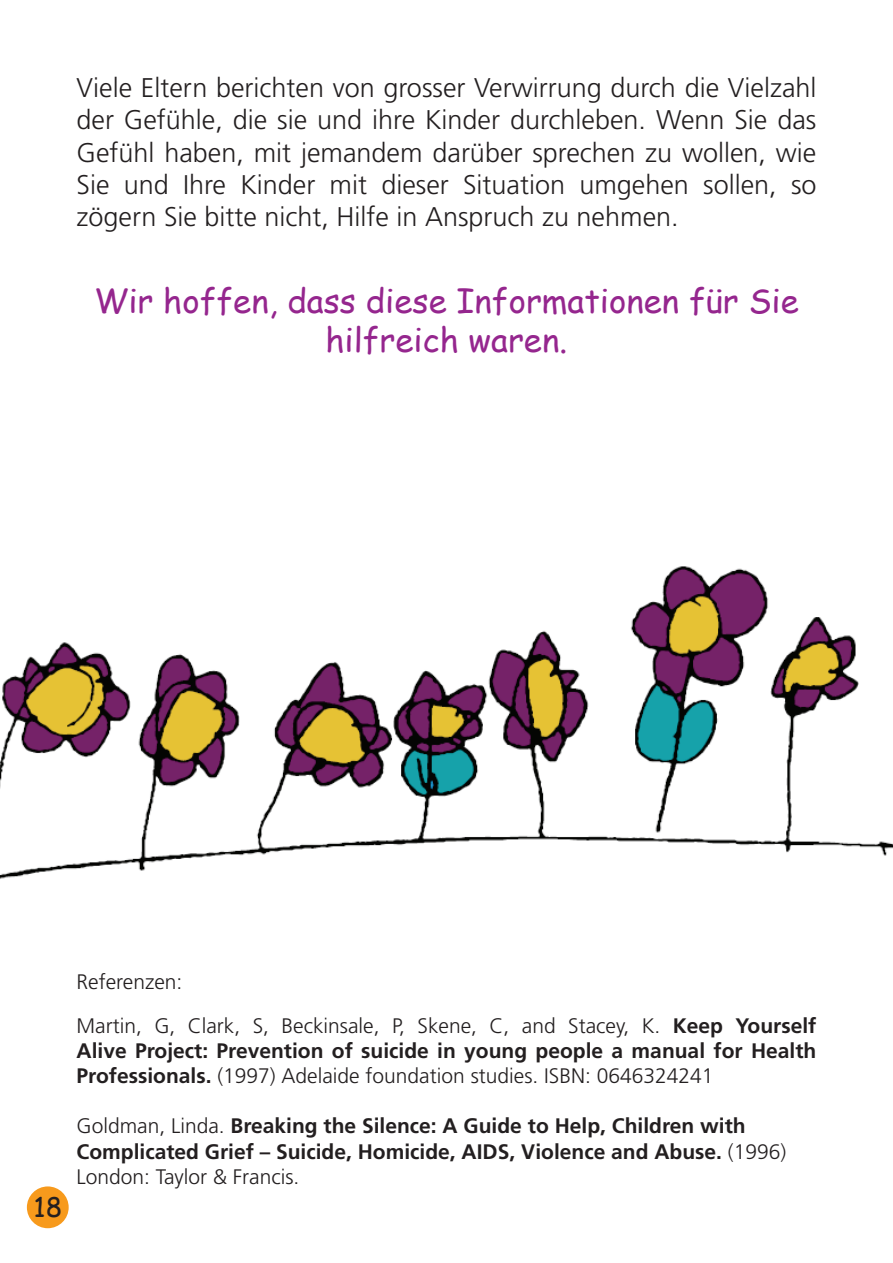
<style>
.page{position:relative;width:893px;height:1263px;background:#fff}
.page>*{position:absolute;margin:0;border:0;box-sizing:border-box;transform-origin:0 0}
.t1{font:33px/39.6px "Comic Sans MS";color:#95268e;text-align:center}
.t2{font:300 27px/32.4px "Frutiger";color:#231f20;text-align:justify}
.t3{font:27px "Comic Sans MS";color:#231f20}
.t4{font:700 21px/25.2px "Frutiger";color:#231f20}
.t5{font:300 21px/43.2px "Frutiger";color:#231f20}
.s1{font-weight:700}
.s2{font-weight:300}
</style>
<div class="page">
<div style="left:27px;top:1186px;width:42px;height:42px;background:#f79a1c;border-radius:50%"></div>
<img style="left:0;top:566px;width:893px;height:313px">
<p class="t2" style="left:77px;top:72px;width:741px">Viele Eltern berichten von grosser Verwirrung durch die Vielzahl der Gefühle, die sie und ihre Kinder durchleben. Wenn Sie das Gefühl haben, mit jemandem darüber sprechen zu wollen, wie Sie und Ihre Kinder mit dieser Situation umgehen sollen, so zögern Sie bitte nicht, Hilfe in Anspruch zu nehmen.</p>
<h1 class="t1" style="left:94px;top:280px;width:706px">Wir hoffen, dass diese Informationen für Sie hilfreich waren.</h1>
<p class="t3" style="left:34px;top:1187px;width:30px">18</p>
<p class="t5" style="left:77px;top:961px;width:741px">Referenzen:<br>Martin, G, Clark, S, Beckinsale, P, Skene, C, and Stacey, K. <span class="s1">Keep Yourself</span></p>
<p class="t4" style="left:77px;top:1038px;width:741px">Alive Project: Prevention of suicide in young people a manual for Health<br>Professionals. <span class="s2">(1997) Adelaide foundation studies. ISBN: 0646324241</span></p>
<p class="t4" style="left:77px;top:1114px;width:711px"><span class="s2">Goldman, Linda.</span> Breaking the Silence: A Guide to Help, Children with<br>Complicated Grief – Suicide, Homicide, AIDS, Violence and Abuse. <span class="s2">(1996)<br>London: Taylor &amp; Francis.</span></p>
</div>
